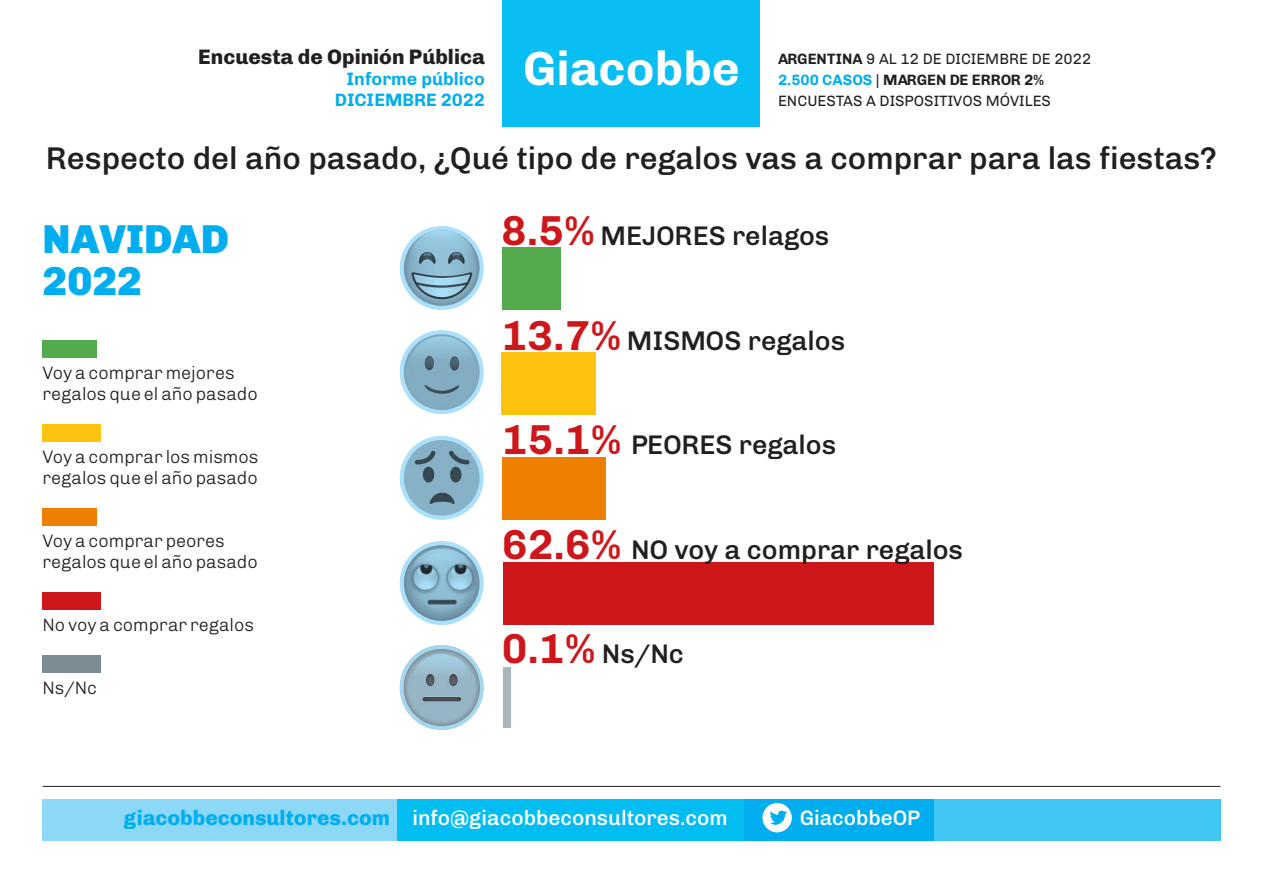
<style>
.page{position:relative;width:1263px;height:893px;background:#fff}
.page>*{position:absolute;margin:0;border:0;box-sizing:border-box;transform-origin:0 0}
.t1{font:700 48px "Chivo";color:#fff}
.t2{font:900 40.5px "Chivo";color:#00aeef}
.t3{font:500 31.5px "Chivo";color:#231f20}
.t4{font:500 27px "Chivo";color:#231f20}
.t5{font:500 21px "Chivo";color:#fff}
.t6{font:800 21px "Chivo";color:#231f20}
.t7{font:300 18px/21px "Chivo";color:#231f20}
.t8{font:700 18px/21px "Chivo";color:#00aeef;text-align:right}
.t9{font:15px/21px "Chivo";color:#231f20}
.s1{font-weight:700}
.s2{font-weight:700;color:#00aeef}
.s3{font-weight:700;font-size:42px;color:#cd171a}
.s4{font-weight:800;color:#00aeef}
</style>
<div class="page">
<div style="left:43px;top:799px;width:1177px;height:42px;background:#00aeef"></div>
<div style="left:43px;top:799px;width:358px;height:42px;background:#8dd7f7"></div>
<div style="left:934px;top:799px;width:286px;height:42px;background:#40c7f4"></div>
<div style="left:398px;top:799px;width:346px;height:42px;background:#01bdf2"></div>
<div style="left:762px;top:803px;width:30px;height:29px;background:#fff;border-radius:50%"></div>
<svg style="left:770px;top:811px;width:17px;height:14px"></svg>
<div style="left:503px;top:0;width:257px;height:127px;background:#09bef2"></div>
<hr style="left:43px;top:786px;width:1177px;height:1px;background:#231f20">
<div style="left:400px;top:226px;width:84px;height:84px;background:#aae0f9;border-radius:50%"></div>
<img style="left:404px;top:230px;width:75px;height:76px;border-radius:38px">
<div style="left:400px;top:330px;width:84px;height:84px;background:#aae0f9;border-radius:50%"></div>
<img style="left:404px;top:334px;width:75px;height:76px;border-radius:38px">
<div style="left:400px;top:436px;width:84px;height:84px;background:#aae0f9;border-radius:50%"></div>
<img style="left:404px;top:440px;width:75px;height:76px;border-radius:38px">
<img style="left:400px;top:645px;width:84px;height:85px">
<div style="left:400px;top:541px;width:84px;height:84px;background:#aae0f9;border-radius:50%"></div>
<img style="left:404px;top:545px;width:75px;height:76px;border-radius:38px">
<div style="left:502px;top:247px;width:58px;height:63px;background:#54ab4e"></div>
<div style="left:502px;top:352px;width:94px;height:63px;background:#fec210"></div>
<div style="left:503px;top:457px;width:103px;height:62px;background:#ef7f00"></div>
<div style="left:503px;top:667px;width:8px;height:60px;background:#a9b6be"></div>
<div style="left:503px;top:562px;width:430px;height:63px;background:#cd171a"></div>
<div style="left:43px;top:341px;width:54px;height:17px;background:#54ab4e"></div>
<div style="left:43px;top:509px;width:54px;height:17px;background:#ef7f00"></div>
<div style="left:43px;top:656px;width:58px;height:17px;background:#7b8c95"></div>
<div style="left:43px;top:425px;width:58px;height:17px;background:#fec210"></div>
<div style="left:43px;top:593px;width:58px;height:17px;background:#cd171a"></div>
<p class="t6" style="left:198px;top:40px;width:288px">Encuesta de Opinión Pública</p>
<p class="t8" style="left:335px;top:67px;width:151px">Informe público<br>DICIEMBRE 2022</p>
<p class="t3" style="left:46px;top:134px;width:1173px">Respecto del año pasado, ¿Qué tipo de regalos vas a comprar para las fiestas?</p>
<h1 class="t1" style="left:523px;top:31px;width:218px">Giacobbe</h1>
<p class="t9" style="left:778px;top:47px;width:315px"><span class="s1">ARGENTINA</span> 9 AL 12 DE DICIEMBRE DE 2022<br><span class="s2">2.500 CASOS</span> | <span class="s1">MARGEN DE ERROR 2%<br></span>ENCUESTAS A DISPOSITIVOS MÓVILES</p>
<p class="t2" style="left:43px;top:206px;width:188px">NAVIDAD</p>
<p class="t2" style="left:43px;top:248px;width:101px">2022</p>
<p class="t7" style="left:43px;top:361px;width:217px">Voy a comprar mejores regalos que el año pasado</p>
<p class="t7" style="left:43px;top:445px;width:217px">Voy a comprar los mismos regalos que el año pasado</p>
<p class="t7" style="left:43px;top:529px;width:217px">Voy a comprar peores regalos que el año pasado</p>
<p class="t7" style="left:43px;top:613px;width:213px">No voy a comprar regalos</p>
<p class="t7" style="left:43px;top:676px;width:56px">Ns/Nc</p>
<p class="t4" style="left:501px;top:215px;width:330px"><span class="s3">8.5%</span> MEJORES relagos</p>
<p class="t4" style="left:502px;top:320px;width:345px"><span class="s3">13.7%</span> MISMOS regalos</p>
<p class="t4" style="left:502px;top:424px;width:336px"><span class="s3">15.1%</span> PEORES regalos</p>
<p class="t4" style="left:502px;top:529px;width:463px"><span class="s3">62.6%</span> NO voy a comprar regalos</p>
<p class="t4" style="left:502px;top:633px;width:183px"><span class="s3">0.1%</span> Ns/Nc</p>
<p class="t5" style="left:124px;top:801px;width:605px"><span class="s4">giacobbeconsultores.com</span> info@giacobbeconsultores.com</p>
<p class="t5" style="left:800px;top:801px;width:122px">GiacobbeOP</p>
</div>
